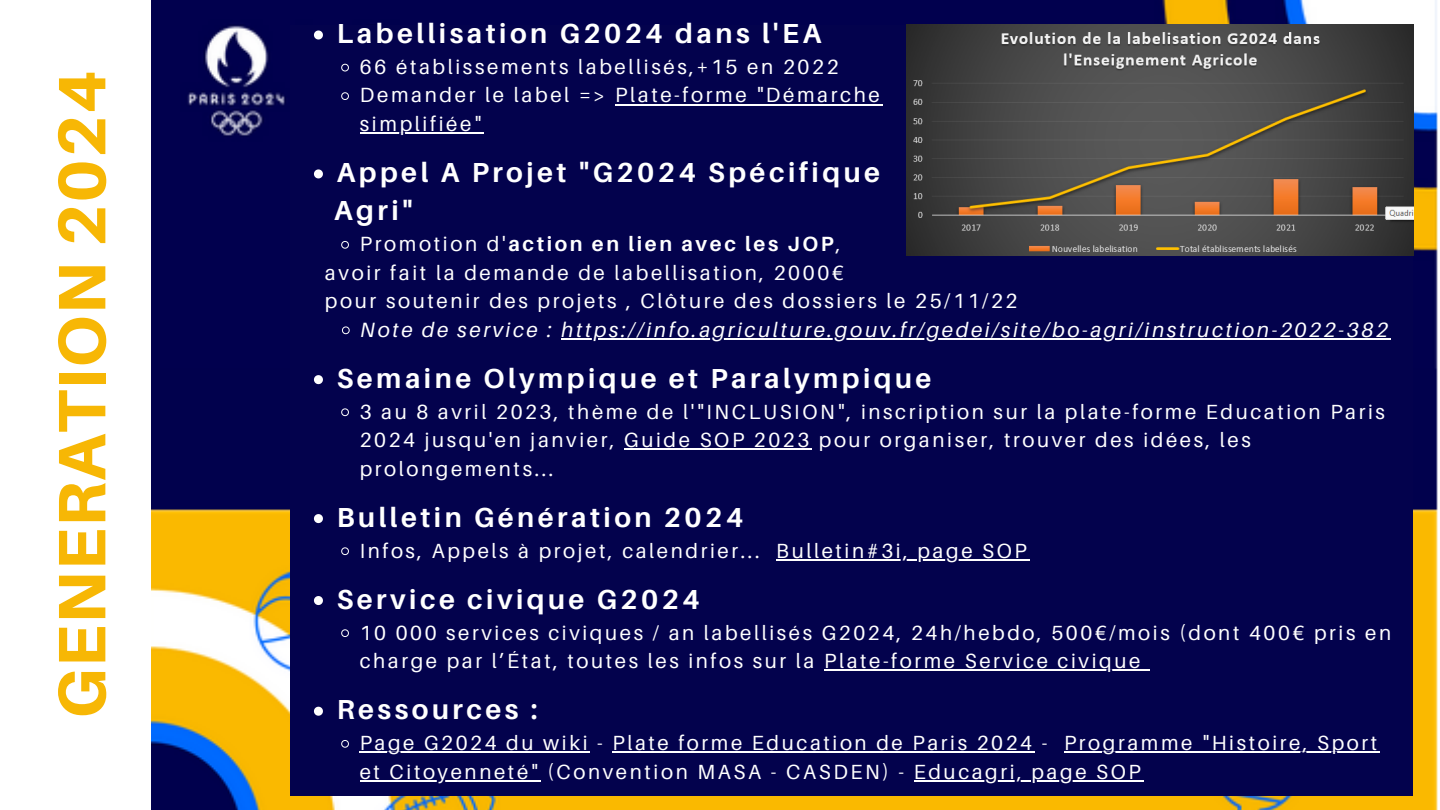
<style>
.page{position:relative;width:1440px;height:810px;background:#fff}
.page>*{position:absolute;margin:0;border:0;box-sizing:border-box;transform-origin:0 0}
.t1{font:800 67.2px "Aileron";letter-spacing:.02em;color:#f7b705}
.t2{font:700 27.5px "Aileron";letter-spacing:.125em;color:#fff}
.t3{font:italic 20.7px "Aileron";letter-spacing:.125em;color:#fff}
.t4{font:20.6px/28.5px "Aileron";letter-spacing:.125em;color:#fff}
.t5{font:700 20.6px "Aileron";letter-spacing:.125em;color:#fff}
.t6{font:20.5px/28.5px "Aileron";letter-spacing:.125em;color:#fff}
.s1{font-weight:400}
</style>
<div class="page">
<img style="left:152px;top:0;width:1286px;height:810px">
<div style="left:290px;top:25px;width:1123px;height:771px;background:#03024d"></div>
<img style="left:907px;top:25px;width:506px;height:230px">
<svg style="left:314px;top:30px;width:9px;height:9px"></svg>
<svg style="left:341px;top:63px;width:8px;height:9px"></svg>
<svg style="left:341px;top:92px;width:8px;height:8px"></svg>
<hr style="left:615px;top:104px;width:267px;height:1px;background:#fff">
<hr style="left:360px;top:132px;width:124px;height:2px;background:#fff">
<svg style="left:314px;top:375px;width:9px;height:9px"></svg>
<svg style="left:341px;top:408px;width:8px;height:9px"></svg>
<hr style="left:624px;top:449px;width:188px;height:1px;background:#fff">
<svg style="left:314px;top:169px;width:9px;height:9px"></svg>
<svg style="left:341px;top:241px;width:8px;height:8px"></svg>
<svg style="left:342px;top:326px;width:8px;height:9px"></svg>
<hr style="left:561px;top:338px;width:830px;height:2px;background:#fff">
<svg style="left:314px;top:514px;width:9px;height:9px"></svg>
<svg style="left:341px;top:547px;width:8px;height:8px"></svg>
<hr style="left:776px;top:559px;width:120px;height:2px;background:#fff">
<hr style="left:896px;top:559px;width:133px;height:2px;background:#fff">
<svg style="left:314px;top:596px;width:9px;height:9px"></svg>
<svg style="left:341px;top:629px;width:8px;height:8px"></svg>
<hr style="left:824px;top:670px;width:319px;height:1px;background:#fff">
<svg style="left:314px;top:707px;width:9px;height:9px"></svg>
<svg style="left:341px;top:740px;width:8px;height:8px"></svg>
<hr style="left:360px;top:752px;width:230px;height:1px;background:#fff">
<hr style="left:613px;top:752px;width:422px;height:1px;background:#fff">
<hr style="left:1064px;top:752px;width:316px;height:1px;background:#fff">
<hr style="left:360px;top:780px;width:180px;height:2px;background:#fff">
<hr style="left:914px;top:780px;width:229px;height:2px;background:#fff">
<h1 class="t1" style="left:40px;top:719px;width:650px;rotate:-90deg">GENERATION 2024</h1>
<h2 class="t2" style="left:337px;top:17px;width:486px">Labellisation G2024 dans l'EA</h2>
<p class="t4" style="left:360px;top:52px;width:521px">66 établissements labellisés,+15 en 2022<br>Demander le label =&gt; Plate-forme "Démarche simplifiée"</p>
<h2 class="t2" style="left:337px;top:156px;width:545px">Appel A Projet "G2024 Spécifique</h2>
<h2 class="t2" style="left:334px;top:194px;width:80px">Agri"</h2>
<p class="t4" style="left:325px;top:258px;width:694px">avoir fait la demande de labellisation, 2000€<br>pour soutenir des projets , Clôture des dossiers le 25/11/22</p>
<p class="t5" style="left:360px;top:231px;width:482px"><span class="s1">Promotion d'</span>action en lien avec les JOP<span class="s1">,</span></p>
<p class="t3" style="left:360px;top:317px;width:1029px">Note de service : https://info.agriculture.gouv.fr/gedei/site/bo-agri/instruction-2022-382</p>
<h2 class="t2" style="left:337px;top:361px;width:596px">Semaine Olympique et Paralympique</h2>
<p class="t6" style="left:360px;top:397px;width:1027px">3 au 8 avril 2023, thème de l'"INCLUSION", inscription sur la plate-forme Education Paris<br>2024 jusqu'en janvier, Guide SOP 2023 pour organiser, trouver des idées, les prolongements...</p>
<h2 class="t2" style="left:337px;top:500px;width:408px">Bulletin Génération 2024</h2>
<p class="t6" style="left:360px;top:536px;width:669px">Infos, Appels à projet, calendrier... Bulletin#3i, page SOP</p>
<h2 class="t2" style="left:337px;top:582px;width:365px">Service civique G2024</h2>
<p class="t6" style="left:360px;top:618px;width:1033px">10 000 services civiques / an labellisés G2024, 24h/hebdo, 500€/mois (dont 400€ pris en charge par l’État, toutes les infos sur la Plate-forme Service civique</p>
<h2 class="t2" style="left:337px;top:693px;width:202px">Ressources :</h2>
<p class="t6" style="left:360px;top:728px;width:1019px">Page G2024 du wiki - Plate forme Education de Paris 2024 - Programme "Histoire, Sport et Citoyenneté" (Convention MASA - CASDEN) - Educagri, page SOP</p>
</div>
